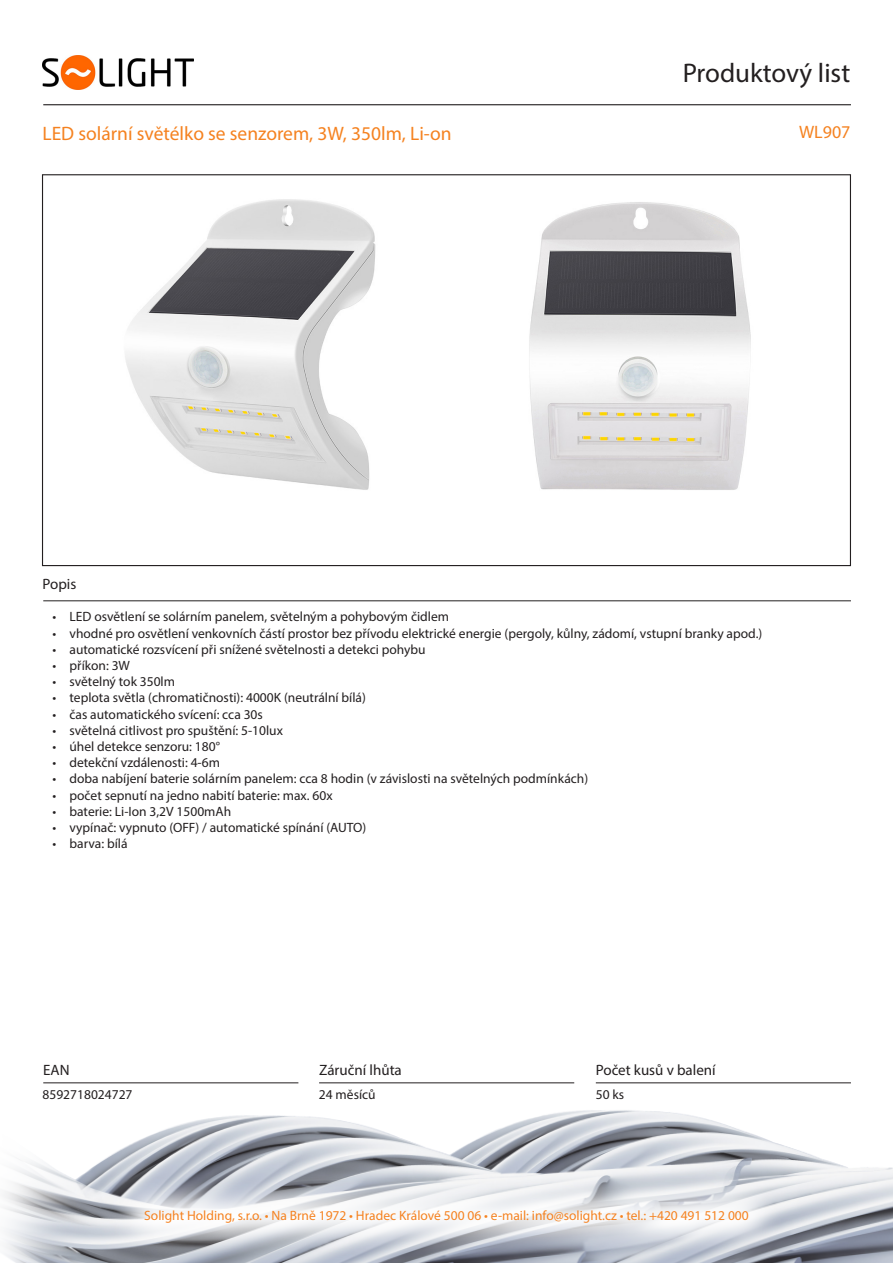
<style>
.page{position:relative;width:893px;height:1263px;background:#fff}
.page>*{position:absolute;margin:0;border:0;box-sizing:border-box;transform-origin:0 0}
.t1{font:27px "Myriad Pro";color:#231f20}
.t2{font:19.5px "Myriad Pro";color:#f58220}
.Kód_produktu{font:18px "Myriad Pro";color:#f58220}
.t3{font:15px "Myriad Pro";color:#231f20}
.t4{font:13.5px "Myriad Pro";color:#231f20}
.t5{font:13.5px "Myriad Pro";color:#f58220}
</style>
<div class="page">
<img style="left:3px;top:1082px;width:890px;height:181px">
<hr style="left:43px;top:104px;width:808px;height:1px;background:#231f20">
<hr style="left:43px;top:600px;width:808px;height:1px;background:#231f20">
<hr style="left:596px;top:1082px;width:255px;height:1px;background:#231f20">
<hr style="left:319px;top:1082px;width:255px;height:1px;background:#231f20">
<hr style="left:43px;top:1082px;width:255px;height:1px;background:#231f20">
<svg style="left:109px;top:1175px;width:674px;height:83px"></svg>
<img style="left:43px;top:55px;width:150px;height:34px">
<img style="left:125px;top:199px;width:251px;height:291px">
<img style="left:529px;top:202px;width:222px;height:288px">
<h1 class="t1" style="left:683px;top:56px;width:169px">Produktový list</h1>
<p class="t2" style="left:43px;top:121px;width:411px">LED solární světélko se senzorem, 3W, 350lm, Li-on</p>
<p class="Kód_produktu" style="left:799px;top:121px;width:53px">WL907</p>
<p class="t3" style="left:43px;top:575px;width:35px">Popis</p>
<p class="t4" style="left:53px;top:608px;width:398px">• LED osvětlení se solárním panelem, světelným a pohybovým čidlem</p>
<p class="t4" style="left:53px;top:625px;width:711px">• vhodné pro osvětlení venkovních částí prostor bez přívodu elektrické energie (pergoly, kůlny, zádomí, vstupní branky apod.)</p>
<p class="t4" style="left:53px;top:641px;width:375px">• automatické rozsvícení při snížené světelnosti a detekci pohybu</p>
<p class="t4" style="left:53px;top:657px;width:79px">• příkon: 3W</p>
<p class="t4" style="left:53px;top:673px;width:124px">• světelný tok 350lm</p>
<p class="t4" style="left:53px;top:689px;width:315px">• teplota světla (chromatičnosti): 4000K (neutrální bílá)</p>
<p class="t4" style="left:53px;top:706px;width:212px">• čas automatického svícení: cca 30s</p>
<p class="t4" style="left:53px;top:722px;width:232px">• světelná citlivost pro spuštění: 5-10lux</p>
<p class="t4" style="left:53px;top:738px;width:169px">• úhel detekce senzoru: 180°</p>
<p class="t4" style="left:53px;top:754px;width:169px">• detekční vzdálenosti: 4-6m</p>
<p class="t4" style="left:53px;top:770px;width:537px">• doba nabíjení baterie solárním panelem: cca 8 hodin (v závislosti na světelných podmínkách)</p>
<p class="t4" style="left:53px;top:787px;width:282px">• počet sepnutí na jedno nabití baterie: max. 60x</p>
<p class="t4" style="left:53px;top:803px;width:180px">• baterie: Li-Ion 3,2V 1500mAh</p>
<p class="t4" style="left:53px;top:819px;width:315px">• vypínač: vypnuto (OFF) / automatické spínání (AUTO)</p>
<p class="t4" style="left:53px;top:835px;width:77px">• barva: bílá</p>
<p class="t3" style="left:43px;top:1060px;width:28px">EAN</p>
<p class="t3" style="left:319px;top:1060px;width:84px">Záruční lhůta</p>
<p class="t3" style="left:596px;top:1060px;width:121px">Počet kusů v balení</p>
<p class="t4" style="left:43px;top:1086px;width:92px">8592718024727</p>
<p class="t4" style="left:319px;top:1086px;width:58px">24 měsíců</p>
<p class="t4" style="left:596px;top:1086px;width:30px">50 ks</p>
<p class="t5" style="left:144px;top:1207px;width:606px">Solight Holding, s.r.o. • Na Brně 1972 • Hradec Králové 500 06 • e-mail: info@solight.cz • tel.: +420 491 512 000</p>
</div>
